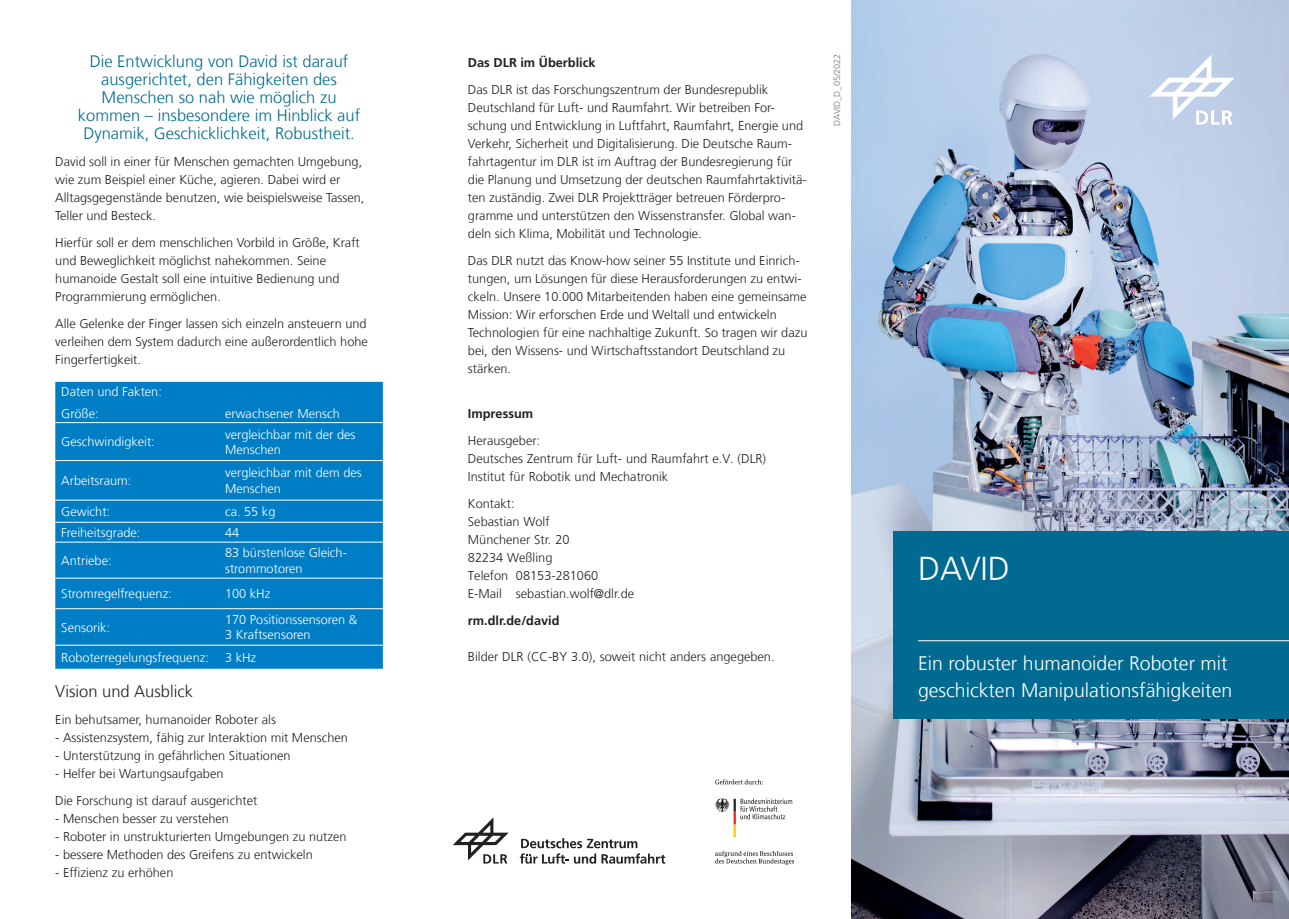
<style>
.page{position:relative;width:1289px;height:919px;background:#fff}
.page>*{position:absolute;margin:0;border:0;box-sizing:border-box;transform-origin:0 0}
.Fließtext{font:300 33px "Frutiger";color:#fff}
.Fließtext-2{font:300 19.5px/27px "Frutiger";color:#fff}
.Fließtext-3{font:300 16.5px/18px "Frutiger";color:#006b8f;text-align:center}
.Fließtext-4{font:300 16.5px "Frutiger";color:#231f20}
.Fließtext-5{font:300 12.75px/18px "Frutiger";color:#231f20}
.Tabellenüberschrift{font:300 12.75px/15.3px "Frutiger";color:#fff}
.Fließtext-6{font:700 12.75px "Frutiger";color:#231f20}
.t1{font:300 9px "Frutiger";letter-spacing:-.01em;color:#76787b}
</style>
<div class="page">
<img style="left:851px;top:0;width:437px;height:918px">
<div style="left:893px;top:531px;width:395px;height:187px;background:#006a90"></div>
<svg style="left:1149px;top:54px;width:85px;height:71px"></svg>
<hr style="left:918px;top:640px;width:370px;height:1px;background:#fff">
<svg style="left:453px;top:817px;width:55px;height:46px"></svg>
<svg style="left:520px;top:838px;width:145px;height:25px"></svg>
<div style="left:55px;top:382px;width:328px;height:286px;background:#007ec5"></div>
<hr style="left:55px;top:422px;width:164px;height:1px;background:#fff">
<hr style="left:219px;top:422px;width:164px;height:1px;background:#fff">
<hr style="left:55px;top:460px;width:164px;height:1px;background:#fff">
<hr style="left:219px;top:460px;width:164px;height:1px;background:#fff">
<hr style="left:55px;top:499px;width:164px;height:1px;background:#fff">
<hr style="left:219px;top:499px;width:164px;height:1px;background:#fff">
<hr style="left:55px;top:522px;width:164px;height:1px;background:#fff">
<hr style="left:219px;top:522px;width:164px;height:1px;background:#fff">
<hr style="left:55px;top:541px;width:164px;height:1px;background:#fff">
<hr style="left:219px;top:541px;width:164px;height:1px;background:#fff">
<hr style="left:55px;top:577px;width:164px;height:1px;background:#fff">
<hr style="left:219px;top:577px;width:164px;height:1px;background:#fff">
<hr style="left:55px;top:608px;width:164px;height:1px;background:#fff">
<hr style="left:219px;top:608px;width:164px;height:1px;background:#fff">
<hr style="left:55px;top:644px;width:164px;height:1px;background:#fff">
<hr style="left:219px;top:644px;width:164px;height:1px;background:#fff">
<svg style="left:715px;top:779px;width:48px;height:5px"></svg>
<svg style="left:715px;top:851px;width:79px;height:13px"></svg>
<svg style="left:715px;top:798px;width:77px;height:39px"></svg>
<p class="Fließtext-3" style="left:78px;top:52px;width:284px">Die Entwicklung von David ist darauf ausgerichtet, den Fähigkeiten des Menschen so nah wie möglich zu kommen – insbesondere im Hinblick auf Dynamik, Geschicklichkeit, Robustheit.</p>
<p class="Fließtext-6" style="left:468px;top:55px;width:129px">Das DLR im Überblick</p>
<p class="Fließtext-5" style="left:468px;top:80px;width:340px">Das DLR ist das Forschungszentrum der Bundesrepublik Deutschland für Luft- und Raumfahrt. Wir betreiben For&shy;schung und Entwicklung in Luftfahrt, Raumfahrt, Energie und Verkehr, Sicherheit und Digitalisierung. Die Deutsche Raum&shy;fahrtagentur im DLR ist im Auftrag der Bundesregierung für die Planung und Umsetzung der deutschen Raumfahrtaktivitä&shy;ten zuständig. Zwei DLR Projektträger betreuen Förderpro&shy;gramme und unterstützen den Wissenstransfer. Global wan&shy;deln sich Klima, Mobilität und Technologie.</p>
<p class="Fließtext-5" style="left:468px;top:251px;width:341px">Das DLR nutzt das Know-how seiner 55 Institute und Einrich&shy;tungen, um Lösungen für diese Herausforderungen zu entwi&shy;ckeln. Unsere 10.000 Mitarbeitenden haben eine gemeinsame Mission: Wir erforschen Erde und Weltall und entwickeln Technologien für eine nachhaltige Zukunft. So tragen wir dazu bei, den Wissens- und Wirtschaftsstandort Deutschland zu stärken.</p>
<p class="Fließtext-6" style="left:468px;top:406px;width:67px">Impressum</p>
<p class="Fließtext-5" style="left:468px;top:431px;width:299px">Herausgeber:<br>Deutsches Zentrum für Luft- und Raumfahrt e.V. (DLR)</p>
<p class="Fließtext-5" style="left:468px;top:467px;width:202px">Institut für Robotik und Mechatronik</p>
<p class="Fließtext-5" style="left:468px;top:494px;width:48px">Kontakt:</p>
<p class="Fließtext-5" style="left:468px;top:512px;width:168px">Sebastian Wolf<br>Münchener Str. 20<br>82234 Weßling<br>Telefon 08153-281060<br>E-Mail sebastian.wolf@dlr.de</p>
<p class="Fließtext-6" style="left:468px;top:613px;width:93px">rm.dlr.de/david</p>
<p class="Fließtext-5" style="left:468px;top:647px;width:308px">Bilder DLR (CC-BY 3.0), soweit nicht anders angegeben.</p>
<p class="Fließtext-5" style="left:55px;top:152px;width:310px">David soll in einer für Menschen gemachten Umgebung, wie zum Beispiel einer Küche, agieren. Dabei wird er Alltagsgegenstände benutzen, wie beispielsweise Tassen, Teller und Besteck.</p>
<p class="Fließtext-5" style="left:55px;top:233px;width:306px">Hierfür soll er dem menschlichen Vorbild in Größe, Kraft und Beweglichkeit möglichst nahekommen. Seine humanoide Gestalt soll eine intuitive Bedienung und Programmierung ermöglichen.</p>
<p class="Fließtext-5" style="left:55px;top:314px;width:314px;text-align:justify">Alle Gelenke der Finger lassen sich einzeln ansteuern und verleihen dem System dadurch eine außerordentlich hohe Fingerfertigkeit.</p>
<p class="Tabellenüberschrift" style="left:61px;top:383px;width:102px">Daten und Fakten:</p>
<p class="Tabellenüberschrift" style="left:61px;top:405px;width:39px">Größe:</p>
<p class="Tabellenüberschrift" style="left:225px;top:405px;width:116px">erwachsener Mensch</p>
<p class="Tabellenüberschrift" style="left:61px;top:434px;width:95px">Geschwindigkeit:</p>
<p class="Tabellenüberschrift" style="left:225px;top:426px;width:132px">vergleichbar mit der des<br>Menschen</p>
<p class="Tabellenüberschrift" style="left:61px;top:473px;width:72px">Arbeitsraum:</p>
<p class="Tabellenüberschrift" style="left:225px;top:465px;width:138px">vergleichbar mit dem des<br>Menschen</p>
<p class="Tabellenüberschrift" style="left:61px;top:504px;width:50px">Gewicht:</p>
<p class="Tabellenüberschrift" style="left:225px;top:504px;width:52px">ca. 55 kg</p>
<p class="Tabellenüberschrift" style="left:61px;top:525px;width:81px">Freiheitsgrade:</p>
<p class="Tabellenüberschrift" style="left:225px;top:525px;width:16px">44</p>
<p class="Tabellenüberschrift" style="left:61px;top:553px;width:52px">Antriebe:</p>
<p class="Tabellenüberschrift" style="left:225px;top:545px;width:123px">83 bürstenlose Gleich&shy;strommotoren</p>
<p class="Tabellenüberschrift" style="left:61px;top:586px;width:112px">Stromregelfrequenz:</p>
<p class="Tabellenüberschrift" style="left:225px;top:586px;width:47px">100 kHz</p>
<p class="Tabellenüberschrift" style="left:61px;top:619px;width:50px">Sensorik:</p>
<p class="Tabellenüberschrift" style="left:225px;top:612px;width:134px">170 Positionssensoren &amp;</p>
<p class="Tabellenüberschrift" style="left:225px;top:627px;width:87px">3 Kraftsensoren</p>
<p class="Tabellenüberschrift" style="left:61px;top:650px;width:149px">Roboterregelungsfrequenz:</p>
<p class="Tabellenüberschrift" style="left:225px;top:650px;width:33px">3 kHz</p>
<p class="Fließtext-4" style="left:55px;top:681px;width:139px">Vision und Ausblick</p>
<p class="Fließtext-5" style="left:55px;top:710px;width:222px">Ein behutsamer, humanoider Roboter als</p>
<p class="Fließtext-5" style="left:55px;top:728px;width:294px">- Assistenzsystem, fähig zur Interaktion mit Menschen</p>
<p class="Fließtext-5" style="left:55px;top:746px;width:237px">- Unterstützung in gefährlichen Situationen</p>
<p class="Fließtext-5" style="left:55px;top:764px;width:170px">- Helfer bei Wartungsaufgaben</p>
<p class="Fließtext-5" style="left:55px;top:791px;width:203px">Die Forschung ist darauf ausgerichtet</p>
<p class="Fließtext-5" style="left:55px;top:809px;width:175px">- Menschen besser zu verstehen</p>
<p class="Fließtext-5" style="left:55px;top:827px;width:293px">- Roboter in unstrukturierten Umgebungen zu nutzen</p>
<p class="Fließtext-5" style="left:55px;top:845px;width:259px">- bessere Methoden des Greifens zu entwickeln</p>
<p class="Fließtext-5" style="left:55px;top:863px;width:120px">- Effizienz zu erhöhen</p>
<p class="t1" style="left:831px;top:126px;width:73px;rotate:-90deg">DAVID_D_05/2022</p>
<p class="Fließtext" style="left:918px;top:549px;width:93px">DAVID</p>
<p class="Fließtext-2" style="left:918px;top:650px;width:316px">Ein robuster humanoider Roboter mit geschickten Manipulationsfähigkeiten</p>
</div>
